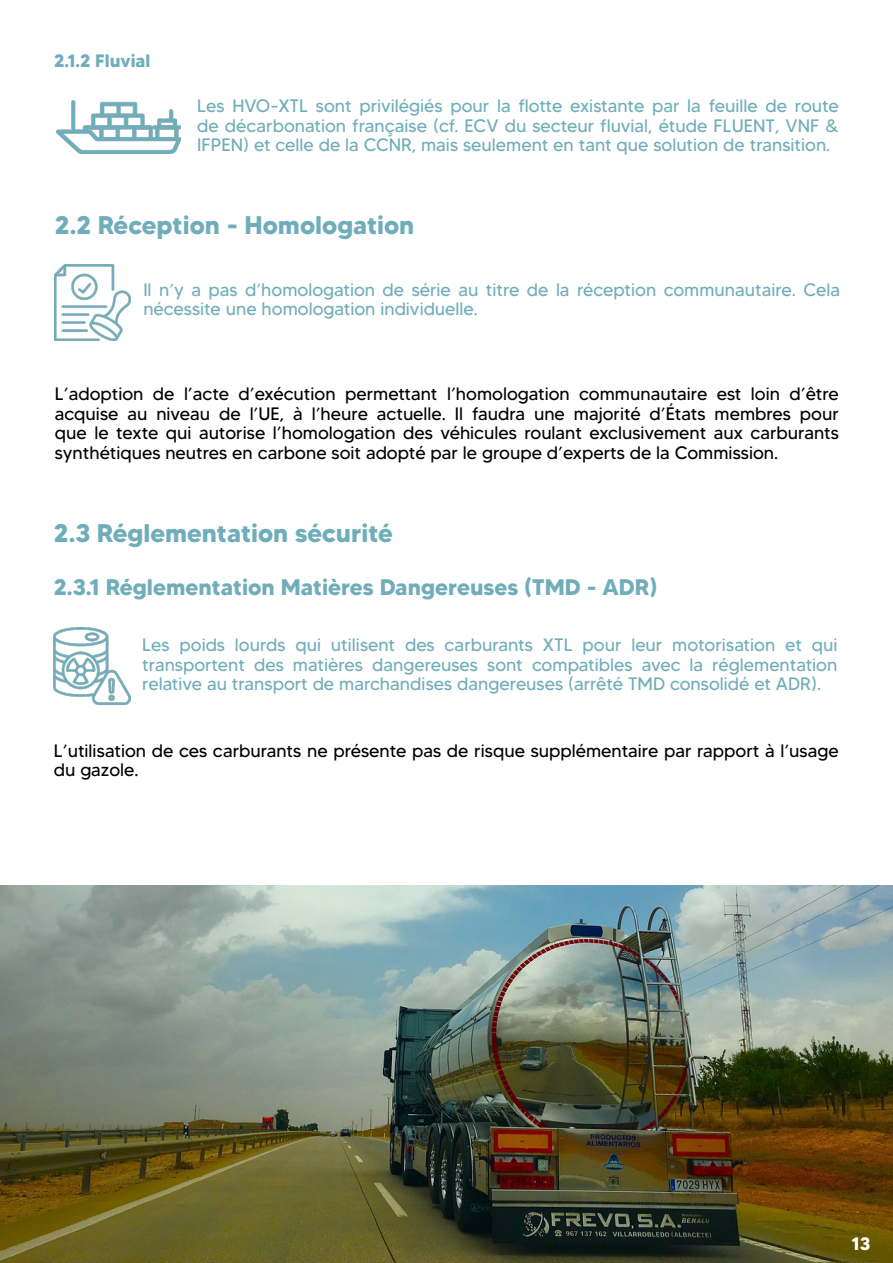
<style>
.page{position:relative;width:893px;height:1263px;background:#fff}
.page>*{position:absolute;margin:0;border:0;box-sizing:border-box;transform-origin:0 0}
.t1{font:700 25.5px "MADETOMMY";color:#70adba}
.t2{font:700 22.5px "MADETOMMY";color:#70adba}
.t3{font:18px/19.5px "MADETOMMY";color:#70adba;text-align:justify}
.t4{font:18px/19.5px "MADETOMMY";color:#000;text-align:justify}
.t5{font:700 18px "MADETOMMY";color:#70adba}
.t6{font:700 18px "MADETOMMY";color:#fff}
</style>
<div class="page">
<img style="left:56px;top:101px;width:124px;height:52px">
<img style="left:54px;top:264px;width:77px;height:77px">
<img style="left:54px;top:627px;width:77px;height:78px">
<img style="left:0;top:886px;width:893px;height:377px">
<p class="t5" style="left:54px;top:49px;width:98px">2.1.2 Fluvial</p>
<p class="t3" style="left:197px;top:96px;width:643px">Les HVO-XTL sont privilégiés pour la flotte existante par la feuille de route de décarbonation française (cf. ECV du secteur fluvial, étude FLUENT, VNF &amp; IFPEN) et celle de la CCNR, mais seulement en tant que solution de transition.</p>
<h1 class="t1" style="left:55px;top:209px;width:361px">2.2 Réception - Homologation</h1>
<p class="t3" style="left:143px;top:280px;width:698px">Il n’y a pas d’homologation de série au titre de la réception communautaire. Cela nécessite une homologation individuelle.</p>
<p class="t4" style="left:55px;top:384px;width:785px">L’adoption de l’acte d’exécution permettant l’homologation communautaire est loin d’être acquise au niveau de l’UE, à l’heure actuelle. Il faudra une majorité d’États membres pour que le texte qui autorise l’homologation des véhicules roulant exclusivement aux carburants synthétiques neutres en carbone soit adopté par le groupe d’experts de la Commission.</p>
<h1 class="t1" style="left:54px;top:517px;width:340px">2.3 Réglementation sécurité</h1>
<p class="t2" style="left:54px;top:573px;width:605px">2.3.1 Réglementation Matières Dangereuses (TMD - ADR)</p>
<p class="t3" style="left:142px;top:635px;width:697px">Les poids lourds qui utilisent des carburants XTL pour leur motorisation et qui transportent des matières dangereuses sont compatibles avec la réglementation relative au transport de marchandises dangereuses (arrêté TMD consolidé et ADR).</p>
<p class="t4" style="left:54px;top:741px;width:786px">L’utilisation de ces carburants ne présente pas de risque supplémentaire par rapport à l’usage du gazole.</p>
<p class="t6" style="left:851px;top:1233px;width:20px">13</p>
</div>
